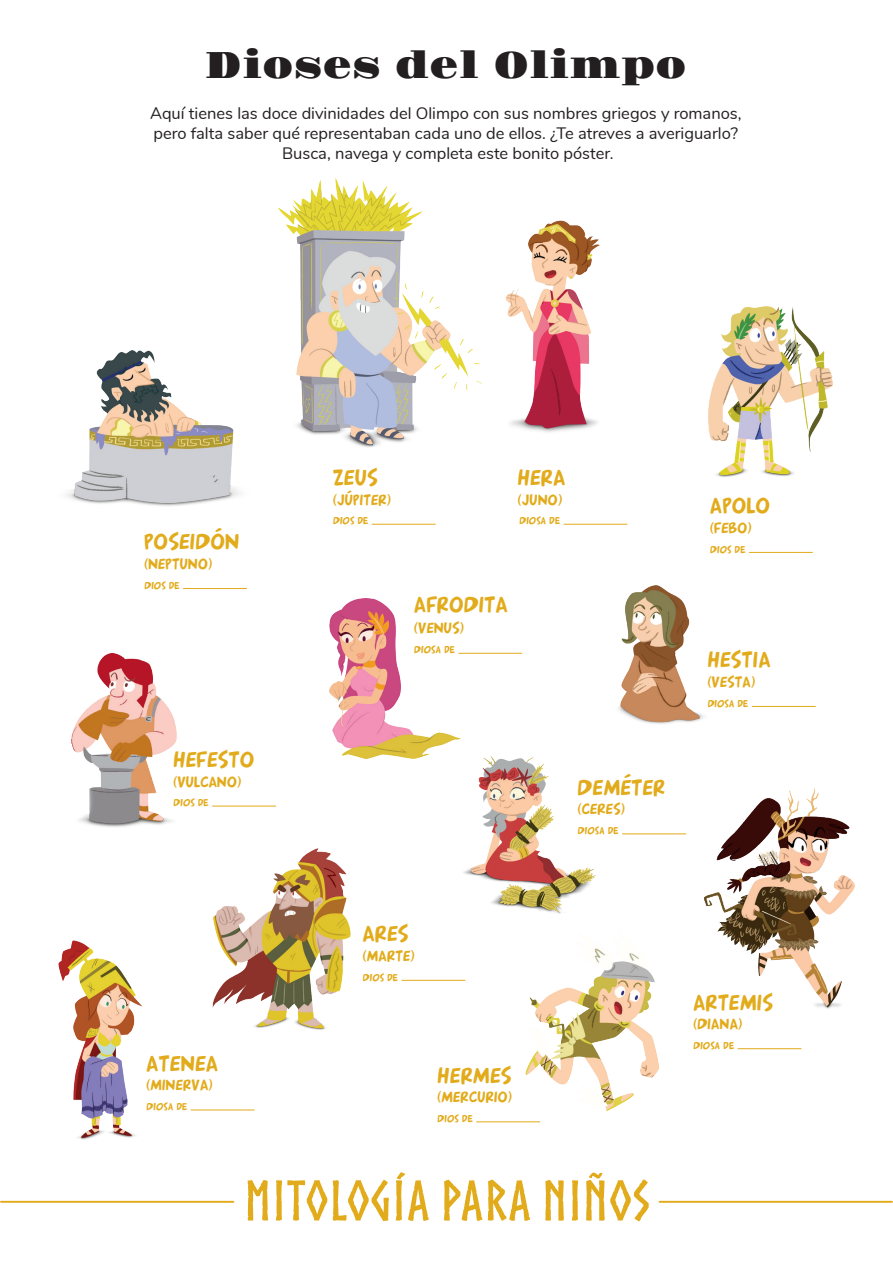
<style>
.page{position:relative;width:893px;height:1263px;background:#fff}
.page>*{position:absolute;margin:0;border:0;box-sizing:border-box;transform-origin:0 0}
.t1{font:700 54.6px "Norse";letter-spacing:.02em;color:#e2ab1b}
.t2{font:37.5px "Gravitas One";letter-spacing:.01em;color:#231f20}
.t3{font:21.9px "Arnold 21";color:#e2ab1b}
.t4{font:16.5px/19.8px "Nunito";color:#231f20;text-align:center}
.t5{font:15px "Arnold 21";color:#e2ab1b}
.t6{font:10.05px "Arnold 21";color:#e2ab1b}
</style>
<div class="page">
<img style="left:506px;top:220px;width:94px;height:212px">
<img style="left:279px;top:179px;width:202px;height:268px">
<hr style="left:1px;top:1201px;width:232px;height:2px;background:#e2ab1b">
<hr style="left:659px;top:1201px;width:233px;height:2px;background:#e2ab1b">
<img style="left:66px;top:350px;width:174px;height:156px">
<img style="left:330px;top:598px;width:135px;height:160px">
<img style="left:58px;top:940px;width:85px;height:200px">
<img style="left:72px;top:653px;width:105px;height:174px">
<img style="left:212px;top:848px;width:139px;height:182px">
<img style="left:461px;top:756px;width:135px;height:158px">
<img style="left:708px;top:307px;width:125px;height:170px">
<img style="left:704px;top:789px;width:151px;height:220px">
<img style="left:618px;top:585px;width:86px;height:139px">
<hr style="left:564px;top:524px;width:63px;height:1px;background:#e2ab1b">
<hr style="left:372px;top:524px;width:64px;height:1px;background:#e2ab1b">
<hr style="left:191px;top:1110px;width:64px;height:1px;background:#e2ab1b">
<hr style="left:183px;top:588px;width:64px;height:1px;background:#e2ab1b">
<hr style="left:212px;top:806px;width:64px;height:1px;background:#e2ab1b">
<hr style="left:402px;top:980px;width:63px;height:1px;background:#e2ab1b">
<hr style="left:749px;top:552px;width:64px;height:1px;background:#e2ab1b">
<hr style="left:476px;top:1121px;width:64px;height:1px;background:#e2ab1b">
<hr style="left:622px;top:834px;width:64px;height:1px;background:#e2ab1b">
<hr style="left:738px;top:1048px;width:63px;height:1px;background:#e2ab1b">
<hr style="left:752px;top:706px;width:64px;height:1px;background:#e2ab1b">
<img style="left:525px;top:948px;width:134px;height:163px">
<hr style="left:458px;top:653px;width:64px;height:1px;background:#e2ab1b">
<h2 class="t2" style="left:205px;top:42px;width:483px">Dioses del Olimpo</h2>
<p class="t4" style="left:150px;top:103px;width:593px">Aquí tienes las doce divinidades del Olimpo con sus nombres griegos y romanos, pero falta saber qué representaban cada uno de ellos. ¿Te atreves a averiguarlo?<br>Busca, navega y completa este bonito póster.</p>
<h3 class="t3" style="left:145px;top:528px;width:97px">POSEIDÓN</h3>
<p class="t5" style="left:145px;top:554px;width:70px">(NEPTUNO)</p>
<p class="t6" style="left:145px;top:579px;width:36px">DIOS DE</p>
<h3 class="t3" style="left:174px;top:746px;width:83px">HEFESTO</h3>
<p class="t5" style="left:174px;top:772px;width:70px">(VULCANO)</p>
<p class="t6" style="left:174px;top:796px;width:36px">DIOS DE</p>
<h3 class="t3" style="left:333px;top:464px;width:47px">ZEUS</h3>
<p class="t5" style="left:333px;top:490px;width:60px">(JÚPITER)</p>
<p class="t6" style="left:333px;top:515px;width:36px">DIOS DE</p>
<h3 class="t3" style="left:518px;top:464px;width:49px">HERA</h3>
<p class="t5" style="left:518px;top:490px;width:46px">(JUNO)</p>
<p class="t6" style="left:520px;top:515px;width:42px">DIOSA DE</p>
<h3 class="t3" style="left:415px;top:591px;width:95px">AFRODITA</h3>
<p class="t5" style="left:415px;top:618px;width:51px">(VENUS)</p>
<p class="t6" style="left:415px;top:644px;width:42px">DIOSA DE</p>
<h3 class="t3" style="left:578px;top:773px;width:89px">DEMÉTER</h3>
<p class="t5" style="left:578px;top:800px;width:49px">(CERES)</p>
<p class="t6" style="left:578px;top:824px;width:42px">DIOSA DE</p>
<h3 class="t3" style="left:711px;top:492px;width:62px">APOLO</h3>
<p class="t5" style="left:711px;top:518px;width:43px">(FEBO)</p>
<p class="t6" style="left:711px;top:543px;width:36px">DIOS DE</p>
<h3 class="t3" style="left:708px;top:646px;width:65px">HESTIA</h3>
<p class="t5" style="left:708px;top:672px;width:49px">(VESTA)</p>
<p class="t6" style="left:708px;top:697px;width:42px">DIOSA DE</p>
<h3 class="t3" style="left:147px;top:1049px;width:74px">ATENEA</h3>
<p class="t5" style="left:147px;top:1076px;width:68px">(MINERVA)</p>
<p class="t6" style="left:147px;top:1100px;width:42px">DIOSA DE</p>
<h3 class="t3" style="left:363px;top:920px;width:48px">ARES</h3>
<p class="t5" style="left:363px;top:946px;width:54px">(MARTE)</p>
<p class="t6" style="left:363px;top:971px;width:36px">DIOS DE</p>
<h3 class="t3" style="left:438px;top:1061px;width:76px">HERMES</h3>
<p class="t5" style="left:438px;top:1088px;width:76px">(MERCURIO)</p>
<p class="t6" style="left:438px;top:1112px;width:36px">DIOS DE</p>
<h1 class="t1" style="left:244px;top:1171px;width:407px">MITOLOGÍA PARA NIÑOS</h1>
<h3 class="t3" style="left:694px;top:988px;width:82px">ARTEMIS</h3>
<p class="t5" style="left:694px;top:1015px;width:51px">(DIANA)</p>
<p class="t6" style="left:694px;top:1039px;width:42px">DIOSA DE</p>
</div>
